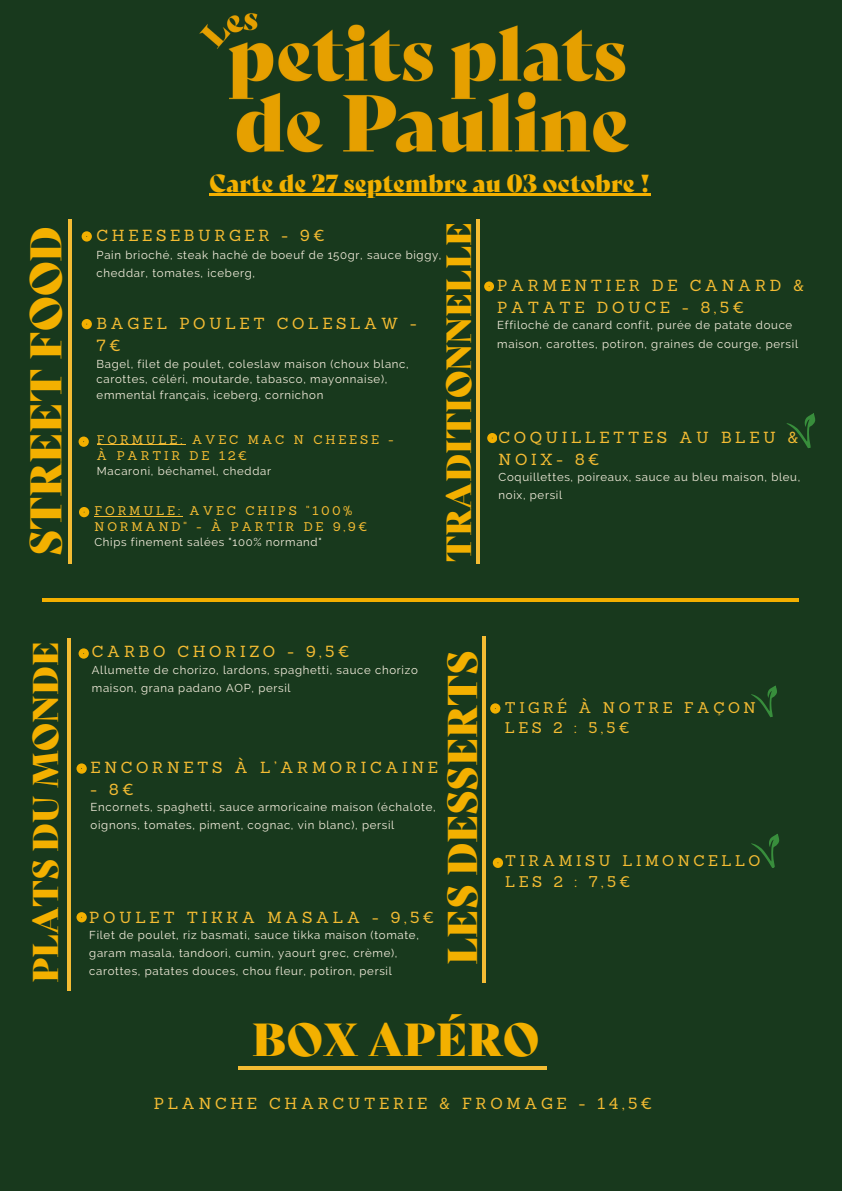
<style>
.page{position:relative;width:842px;height:1191px;background:#fff}
.page>*{position:absolute;margin:0;border:0;box-sizing:border-box;transform-origin:0 0}
.t1{font:45px "Bely Display W00";color:#f3b000}
.t2{font:43.1px "Bely Display W00";color:#f3b000}
.t3{font:40.5px "Bely Display W00";color:#f3b000}
.t4{font:34.9px "Bely Display W00";color:#f3b000}
.t5{font:34.1px "Bely Display W00";color:#f3b000}
.t6{font:24px "Bely Display W00";color:#f3b000}
.t7{font:15.6px/21.7px "Sanchez";letter-spacing:.23em;color:#f4bc33}
.t8{font:15px/20.8px "Sanchez";letter-spacing:.23em;color:#f4bc33}
.t9{font:12.3px/16.5px "Sanchez";letter-spacing:.23em;color:#f4bc33}
.t10{font:11.4px/18.1px "Raleway";letter-spacing:.06em;color:#f4eedd}
</style>
<div class="page">
<div style="left:0;top:0;width:842px;height:1190px;background:#18391d"></div>
<hr style="left:69px;top:220px;width:3px;height:344px;background:#f4bc33">
<hr style="left:477px;top:219px;width:3px;height:344px;background:#f4bc33">
<img style="left:199px;top:13px;width:430px;height:140px">
<hr style="left:42px;top:598px;width:756px;height:3px;background:#f3b000">
<hr style="left:67px;top:638px;width:3px;height:352px;background:#f4bc33">
<hr style="left:483px;top:636px;width:3px;height:346px;background:#f4bc33">
<svg style="left:79px;top:648px;width:10px;height:10px"></svg>
<svg style="left:76px;top:763px;width:11px;height:10px"></svg>
<svg style="left:76px;top:912px;width:11px;height:10px"></svg>
<svg style="left:493px;top:857px;width:10px;height:10px"></svg>
<svg style="left:484px;top:281px;width:10px;height:10px"></svg>
<svg style="left:487px;top:433px;width:10px;height:10px"></svg>
<svg style="left:490px;top:703px;width:10px;height:10px"></svg>
<svg style="left:751px;top:834px;width:29px;height:34px"></svg>
<hr style="left:238px;top:1066px;width:309px;height:3px;background:#f4bc33">
<svg style="left:751px;top:685px;width:26px;height:32px"></svg>
<svg style="left:786px;top:413px;width:30px;height:36px"></svg>
<svg style="left:82px;top:231px;width:10px;height:10px"></svg>
<svg style="left:82px;top:319px;width:10px;height:10px"></svg>
<svg style="left:79px;top:507px;width:10px;height:10px"></svg>
<svg style="left:79px;top:436px;width:10px;height:11px"></svg>
<hr style="left:209px;top:194px;width:431px;height:2px;background:#f3b000">
<svg style="left:640px;top:194px;width:10px;height:2px"></svg>
<hr style="left:94px;top:515px;width:89px;height:1px;background:#f4bc33">
<hr style="left:97px;top:444px;width:88px;height:1px;background:#f4bc33">
<h6 class="t6" style="left:209px;top:164px;width:442px">Carte de 27 septembre au 03 octobre !</h6>
<h6 class="t5" style="left:431px;top:562px;width:341px;rotate:-90deg">TRADITIONNELLE</h6>
<h5 class="t2" style="left:11px;top:556px;width:331px;rotate:-90deg">STREET FOOD</h5>
<h3 class="t7" style="left:97px;top:224px;width:229px">CHEESEBURGER - 9€</h3>
<p class="t10" style="left:97px;top:245px;width:346px">Pain brioché, steak haché de boeuf de 150gr, sauce biggy, cheddar, tomates, iceberg,</p>
<p class="t7" style="left:97px;top:313px;width:322px">BAGEL POULET COLESLAW -<br>7€</p>
<h6 class="t10" style="left:97px;top:355px;width:314px;line-height:15.8px">Bagel, filet de poulet, coleslaw maison (choux blanc, carottes, céléri, moutarde, tabasco, mayonnaise), emmental français, iceberg, cornichon</h6>
<h3 class="t9" style="left:97px;top:431px;width:298px">FORMULE: AVEC MAC N CHEESE -<br>À PARTIR DE 12€</h3>
<p class="t10" style="left:97px;top:462px;width:176px">Macaroni, béchamel, cheddar</p>
<p class="t9" style="left:94px;top:502px;width:274px">FORMULE: AVEC CHIPS "100%<br>NORMAND" - À PARTIR DE 9,9€</p>
<p class="t10" style="left:94px;top:533px;width:229px">Chips finement salées "100% normand"</p>
<p class="t7" style="left:497px;top:275px;width:308px">PARMENTIER DE CANARD &amp;<br>PATATE DOUCE - 8,5€</p>
<h6 class="t10" style="left:497px;top:316px;width:302px">Effiloché de canard confit, purée de patate douce maison, carottes, potiron, graines de courge, persil</h6>
<p class="t7" style="left:499px;top:426px;width:301px">COQUILLETTES AU BLEU &amp;<br>NOIX- 8€</p>
<p class="t10" style="left:499px;top:468px;width:303px">Coquillettes, poireaux, sauce au bleu maison, bleu, noix, persil</p>
<p class="t4" style="left:17px;top:982px;width:343px;rotate:-90deg">PLATS DU MONDE</p>
<p class="t7" style="left:92px;top:640px;width:259px">CARBO CHORIZO - 9,5€</p>
<p class="t10" style="left:92px;top:660px;width:327px">Allumette de chorizo, lardons, spaghetti, sauce chorizo maison, grana padano AOP, persil</p>
<p class="t7" style="left:91px;top:756px;width:349px">ENCORNETS À L’ARMORICAINE</p>
<p class="t7" style="left:91px;top:778px;width:44px">- 8€</p>
<p class="t10" style="left:91px;top:798px;width:346px">Encornets, spaghetti, sauce armoricaine maison (échalote, oignons, tomates, piment, cognac, vin blanc), persil</p>
<h1 class="t7" style="left:89px;top:906px;width:346px">POULET TIKKA MASALA - 9,5€</h1>
<p class="t10" style="left:89px;top:925px;width:331px">Filet de poulet, riz basmati, sauce tikka maison (tomate, garam masala, tandoori, cumin, yaourt grec, crème), carottes, patates douces, chou fleur, potiron, persil</p>
<h3 class="t3" style="left:430px;top:965px;width:316px;rotate:-90deg">LES DESSERTS</h3>
<h4 class="t8" style="left:505px;top:696px;width:252px">TIGRÉ À NOTRE FAÇON<br>LES 2 : 5,5€</h4>
<p class="t8" style="left:505px;top:850px;width:257px">TIRAMISU LIMONCELLO<br>LES 2 : 7,5€</p>
<p class="t1" style="left:252px;top:1002px;width:289px">BOX APÉRO</p>
<p class="t7" style="left:154px;top:1091px;width:500px">PLANCHE CHARCUTERIE &amp; FROMAGE - 14,5€</p>
</div>
